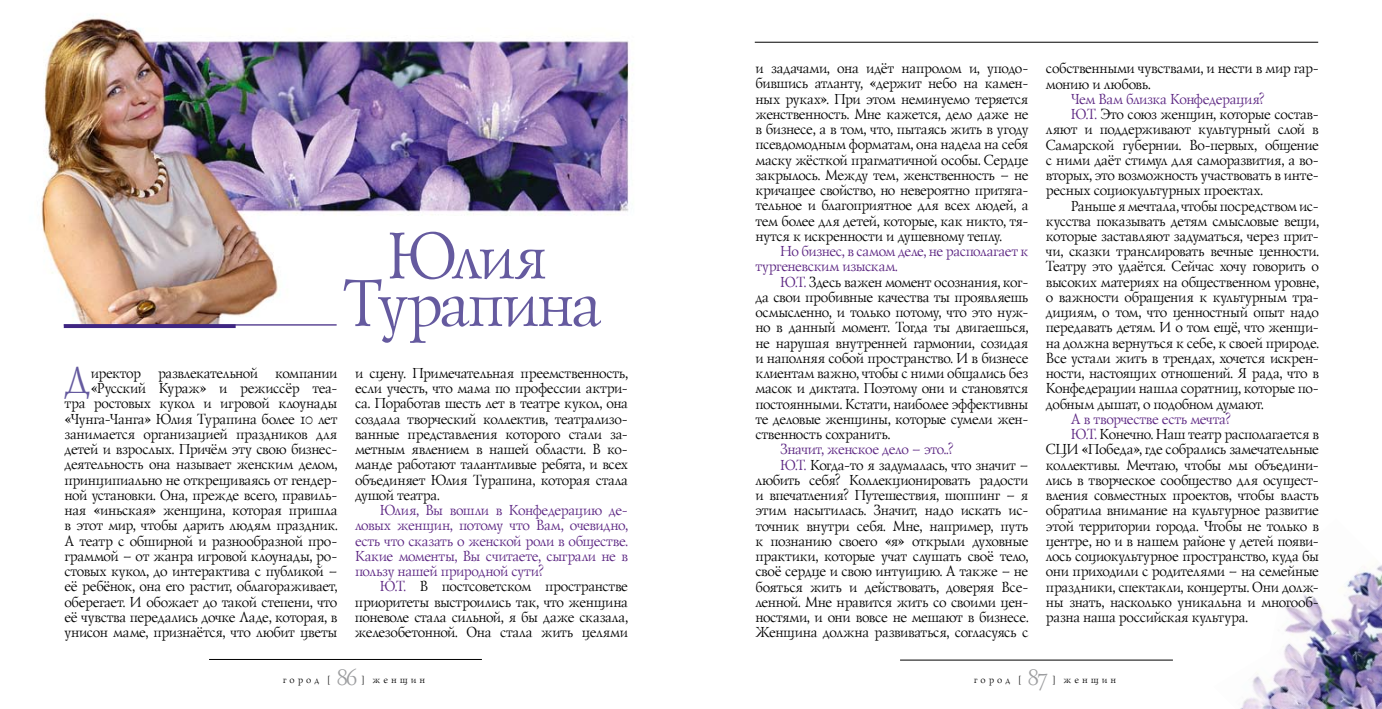
<style>
.page{position:relative;width:1382px;height:709px;background:#fff}
.page>*{position:absolute;margin:0;border:0;box-sizing:border-box;transform-origin:0 0}
.t1{font:67.5px/47.5px "Lazurski Exp Od CTT";letter-spacing:-.025em;color:#655a9f;text-align:center;scale:.96 1}
.t2{font:37.5px "Lazurski Exp Od CTT";color:#655a9f;scale:.96 1}
.t3{font:22.5px "Lazurski Exp Od CTT";color:#9c9d9f}
.t4{font:15px/15.2px "Lazurski Exp Od CTT";letter-spacing:-.005em;color:#000;text-align:justify;scale:.96 1}
.t5{font:15px/15.2px "Lazurski Exp Od CTT";letter-spacing:-.01em;color:#5a2381;text-align:justify;scale:.96 1}
.t6{font:10px "Lazurski Exp Od CTT";letter-spacing:.35em;color:#000;scale:.96 1}
.s1{color:#5a2381}
</style>
<div class="page">
<hr style="left:209px;top:659px;width:273px;height:1px;background:#000">
<hr style="left:755px;top:42px;width:563px;height:1px;background:#000">
<hr style="left:900px;top:659px;width:273px;height:1px;background:#000">
<img style="left:41px;top:14px;width:592px;height:311px">
<img style="left:1240px;top:565px;width:142px;height:144px">
<hr style="left:64px;top:324px;width:273px;height:1px;background:#3f2682">
<hr style="left:64px;top:324px;width:172px;height:4px;background:#3f2682">
<h1 class="t1" style="left:340px;top:230px;width:270px">Юлия<br>Турапина</h1>
<h2 class="t2" style="left:63px;top:355px;width:28px">Д</h2>
<p class="t4" style="left:64px;top:365px;width:286px;text-align:right">иректор развлекательной компании «Русский Кураж» и режиссёр теа-<br>тра ростовых кукол и игровой клоунады «Чунга-Чанга» Юлия Турапина более 10 лет занимается организацией праздников для детей и взрослых. Причём эту свою бизнес&shy;деятельность она называет женским делом, принципиально не открещиваясь от гендер&shy;ной установки. Она, прежде всего, правиль&shy;ная «иньская» женщина, которая пришла в этот мир, чтобы дарить людям праздник.<br>А театр с обширной и разнообразной про&shy;граммой – от жанра игровой клоунады, ро&shy;стовых кукол, до интерактива с публикой – её ребёнок, она его растит, облагораживает, оберегает. И обожает до такой степени, что её чувства передались дочке Ладе, которая, в унисон маме, признаётся, что любит цветы</p>
<p class="t4" style="left:354px;top:365px;width:286px">и сцену. Примечательная преемственность, если учесть, что мама по профессии актри&shy;са. Поработав шесть лет в театре кукол, она создала творческий коллектив, театрализо&shy;ванные представления которого стали за&shy;метным явлением в нашей области. В ко&shy;манде работают талантливые ребята, и всех объединяет Юлия Турапина, которая стала душой театра.</p>
<p class="t5" style="left:354px;top:502px;width:286px;text-indent:25px">Юлия, Вы вошли в Конфедерацию де&shy;ловых женщин, потому что Вам, очевидно, есть что сказать о женской роли в обществе.<br>Какие моменты, Вы считаете, сыграли не в пользу нашей природной сути?</p>
<p class="t4" style="left:354px;top:578px;width:286px;text-indent:25px"><span class="s1">Ю.Т.</span> В постсоветском пространстве приоритеты выстроились так, что женщина поневоле стала сильной, я бы даже сказала, железобетонной. Она стала жить целями</p>
<p class="t4" style="left:755px;top:60px;width:286px">и задачами, она идёт напролом и, уподо&shy;бившись атланту, «держит небо на камен&shy;ных руках». При этом неминуемо теряется женственность. Мне кажется, дело даже не в бизнесе, а в том, что, пытаясь жить в угоду псевдомодным форматам, она надела на себя маску жёсткой прагматичной особы. Сердце закрылось. Между тем, женственность – не кричащее свойство, но невероятно притяга&shy;тельное и благоприятное для всех людей, а тем более для детей, которые, как никто, тя&shy;нутся к искренности и душевному теплу.</p>
<p class="t5" style="left:755px;top:243px;width:286px;text-indent:25px">Но бизнес, в самом деле, не располагает к тургеневским изыскам.</p>
<p class="t4" style="left:755px;top:273px;width:286px;text-indent:25px"><span class="s1">Ю.Т.</span> Здесь важен момент осознания, ког&shy;да свои пробивные качества ты проявляешь осмысленно, и только потому, что это нуж&shy;но в данный момент. Тогда ты двигаешься, не нарушая внутренней гармонии, созидая и наполняя собой пространство. И в бизнесе клиентам важно, чтобы с ними общались без масок и диктата. Поэтому они и становятся постоянными. Кстати, наиболее эффективны те деловые женщины, которые сумели жен&shy;ственность сохранить.</p>
<p class="t5" style="left:779px;top:441px;width:182px">Значит, женское дело – это..?</p>
<p class="t4" style="left:779px;top:456px;width:260px"><span class="s1">Ю.Т.</span> Когда-то я задумалась, что значит –</p>
<p class="t4" style="left:755px;top:471px;width:286px">любить себя? Коллекционировать радости</p>
<p class="t4" style="left:755px;top:487px;width:286px">и впечатления? Путешествия, шоппинг – я</p>
<p class="t4" style="left:755px;top:502px;width:286px">этим насытилась. Значит, надо искать ис-</p>
<p class="t4" style="left:755px;top:517px;width:286px">точник внутри себя. Мне, например, путь</p>
<p class="t4" style="left:755px;top:532px;width:286px">к познанию своего «я» открыли духовные</p>
<p class="t4" style="left:755px;top:548px;width:286px">практики, которые учат слушать своё тело,</p>
<p class="t4" style="left:755px;top:563px;width:286px">своё сердце и свою интуицию. А также – не</p>
<p class="t4" style="left:755px;top:578px;width:286px">бояться жить и действовать, доверяя Все-</p>
<p class="t4" style="left:755px;top:593px;width:286px">ленной. Мне нравится жить со своими цен-</p>
<p class="t4" style="left:755px;top:609px;width:286px">ностями, и они вовсе не мешают в бизнесе.</p>
<p class="t4" style="left:755px;top:624px;width:286px">Женщина должна развиваться, согласуясь с</p>
<p class="t4" style="left:1045px;top:60px;width:286px">собственными чувствами, и нести в мир гар&shy;монию и любовь.</p>
<p class="t5" style="left:1070px;top:91px;width:203px">Чем Вам близка Конфедерация?</p>
<p class="t4" style="left:1070px;top:106px;width:260px"><span class="s1">Ю.Т.</span> Это союз женщин, которые состав-</p>
<p class="t4" style="left:1045px;top:121px;width:286px">ляют и поддерживают культурный слой в</p>
<p class="t4" style="left:1045px;top:136px;width:286px">Самарской губернии. Во-первых, общение</p>
<p class="t4" style="left:1045px;top:152px;width:286px">с ними даёт стимул для саморазвития, а во-</p>
<p class="t4" style="left:1045px;top:167px;width:286px">вторых, это возможность участвовать в инте-</p>
<p class="t4" style="left:1045px;top:182px;width:227px">ресных социокультурных проектах.</p>
<p class="t4" style="left:1070px;top:197px;width:260px">Раньше я мечтала, чтобы посредством ис-</p>
<p class="t4" style="left:1045px;top:213px;width:286px">кусства показывать детям смысловые вещи,</p>
<p class="t4" style="left:1045px;top:228px;width:286px">которые заставляют задуматься, через прит-</p>
<p class="t4" style="left:1045px;top:243px;width:286px">чи, сказки транслировать вечные ценности.</p>
<p class="t4" style="left:1045px;top:258px;width:286px">Театру это удаётся. Сейчас хочу говорить о</p>
<p class="t4" style="left:1045px;top:273px;width:286px">высоких материях на общественном уровне,</p>
<p class="t4" style="left:1045px;top:289px;width:286px">о важности обращения к культурным тра-</p>
<p class="t4" style="left:1045px;top:304px;width:286px">дициям, о том, что ценностный опыт надо</p>
<p class="t4" style="left:1045px;top:319px;width:286px">передавать детям. И о том ещё, что женщи-</p>
<p class="t4" style="left:1045px;top:334px;width:286px">на должна вернуться к себе, к своей природе.</p>
<p class="t4" style="left:1045px;top:350px;width:286px">Все устали жить в трендах, хочется искрен-</p>
<p class="t4" style="left:1045px;top:365px;width:286px">ности, настоящих отношений. Я рада, что в</p>
<p class="t4" style="left:1045px;top:380px;width:286px">Конфедерации нашла соратниц, которые по-</p>
<p class="t4" style="left:1045px;top:395px;width:228px">добным дышат, о подобном думают.</p>
<p class="t5" style="left:1070px;top:411px;width:168px">А в творчестве есть мечта?</p>
<p class="t4" style="left:1070px;top:426px;width:260px"><span class="s1">Ю.Т.</span> Конечно. Наш театр располагается в</p>
<p class="t4" style="left:1045px;top:441px;width:286px">СЦИ «Победа», где собрались замечательные</p>
<p class="t4" style="left:1045px;top:456px;width:286px">коллективы. Мечтаю, чтобы мы объедини-</p>
<p class="t4" style="left:1045px;top:472px;width:286px">лись в творческое сообщество для осущест-</p>
<p class="t4" style="left:1045px;top:487px;width:286px">вления совместных проектов, чтобы власть</p>
<p class="t4" style="left:1045px;top:502px;width:286px">обратила внимание на культурное развитие</p>
<p class="t4" style="left:1045px;top:517px;width:286px">этой территории города. Чтобы не только в</p>
<p class="t4" style="left:1045px;top:533px;width:286px">центре, но и в нашем районе у детей появи-</p>
<p class="t4" style="left:1045px;top:548px;width:286px">лось социокультурное пространство, куда бы</p>
<p class="t4" style="left:1045px;top:563px;width:286px">они приходили с родителями – на семейные</p>
<p class="t4" style="left:1045px;top:578px;width:286px">праздники, спектакли, концерты. Они долж-</p>
<p class="t4" style="left:1045px;top:594px;width:286px">ны знать, насколько уникальна и многооб-</p>
<p class="t4" style="left:1045px;top:609px;width:211px">разна наша российская культура.</p>
<h3 class="t3" style="left:335px;top:662px;width:22px">86</h3>
<p class="t6" style="left:973px;top:672px;width:51px">город [</p>
<p class="t6" style="left:1052px;top:672px;width:68px">] женщин</p>
<h3 class="t3" style="left:1026px;top:662px;width:22px">87</h3>
<p class="t6" style="left:282px;top:672px;width:51px">город [</p>
<p class="t6" style="left:361px;top:672px;width:68px">] женщин</p>
</div>
